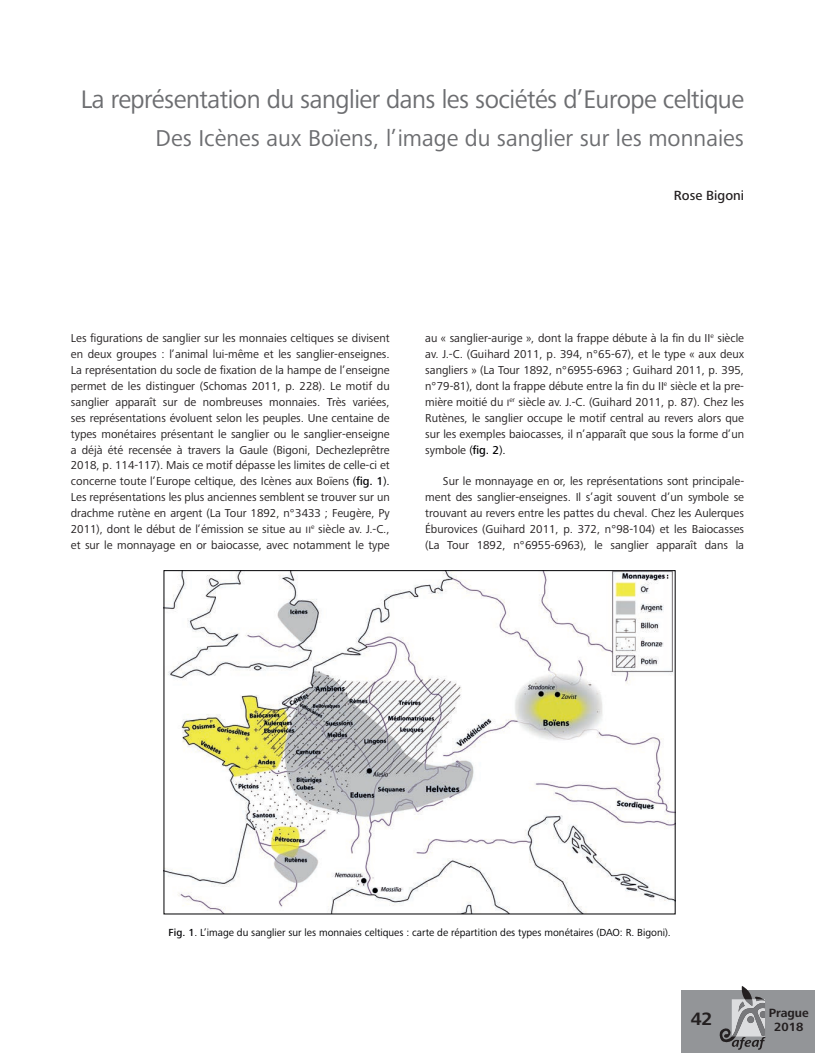
<style>
.page{position:relative;width:815px;height:1063px;background:#fff}
.page>*{position:absolute;margin:0;border:0;box-sizing:border-box;transform-origin:0 0}
.t1{font:26.25px "Frutiger Next Pro";letter-spacing:-.02em;color:#6c6d70}
.t2{font:23.75px "Frutiger Next Pro";color:#6c6d70}
.t3{font:700 18.62px "Frutiger Next Pro";color:#231f20}
.t4{font:500 13.75px "Frutiger Next Pro";color:#231f20}
.t5{font:700 12.38px/14.5px "Frutiger Next Pro";color:#231f20;text-align:center}
.t6{font:11.88px/15.9px "Frutiger Next Pro";color:#231f20;text-align:justify}
.t7{font:10.62px "Frutiger Next Pro";color:#000003}
.s1{color:#000003}
.s2{font-weight:500;color:#000003}
.s3{font-weight:500}
</style>
<div class="page">
<div style="left:681px;top:990px;width:134px;height:62px;background:#939598"></div>
<svg style="left:720px;top:986px;width:45px;height:64px"></svg>
<img style="left:166px;top:572px;width:507px;height:340px">
<h1 class="t1" style="left:81px;top:84px;width:665px">La représentation du sanglier dans les sociétés d’Europe celtique</h1>
<h2 class="t2" style="left:156px;top:125px;width:590px">Des Icènes aux Boïens, l’image du sanglier sur les monnaies</h2>
<p class="t4" style="left:674px;top:187px;width:72px">Rose Bigoni</p>
<p class="t6" style="left:71px;top:330px;width:320px">Les figurations de sanglier sur les monnaies celtiques se divisent en deux groupes : l’animal lui-même et les sanglier-enseignes.<br>La représentation du socle de fixation de la hampe de l’enseigne permet de les distinguer (Schomas 2011, p. 228). Le motif du sanglier apparaît sur de nombreuses monnaies. Très variées, ses représentations évoluent selon les peuples. Une centaine de types monétaires présentant le sanglier ou le sanglier-enseigne a déjà été recensée à travers la Gaule (Bigoni, Dechezleprêtre 2018, p. 114-117). Mais ce motif dépasse les limites de celle-ci et concerne toute l’Europe celtique, des Icènes aux Boïens <span class="s1">(</span><span class="s2">fig. 1</span><span class="s1">).<br></span>Les représentations les plus anciennes semblent se trouver sur un drachme rutène en argent (La Tour 1892, n°3433 ; Feugère, Py 2011), dont le début de l’émission se situe au ii<sup>e</sup> siècle av. J.-C., et sur le monnayage en or baiocasse, avec notamment le type</p>
<p class="t6" style="left:425px;top:330px;width:320px">au « sanglier-aurige », dont la frappe débute à la fin du II<sup>e</sup> siècle av. J.-C. (Guihard 2011, p. 394, n°65-67), et le type « aux deux sangliers » (La Tour 1892, n°6955-6963 ; Guihard 2011, p. 395, n°79-81), dont la frappe débute entre la fin du II<sup>e</sup> siècle et la pre&shy;mière moitié du i<sup>er</sup> siècle av. J.-C. (Guihard 2011, p. 87). Chez les Rutènes, le sanglier occupe le motif central au revers alors que sur les exemples baiocasses, il n’apparaît que sous la forme d’un symbole <span class="s1">(</span><span class="s2">fig. 2</span><span class="s1">).</span></p>
<p class="t6" style="left:425px;top:473px;width:320px;text-indent:18px">Sur le monnayage en or, les représentations sont principale&shy;ment des sanglier-enseignes. Il s’agit souvent d’un symbole se trouvant au revers entre les pattes du cheval. Chez les Aulerques Éburovices (Guihard 2011, p. 372, n°98-104) et les Baiocasses (La Tour 1892, n°6955-6963), le sanglier apparaît dans la</p>
<p class="t7" style="left:169px;top:926px;width:504px"><span class="s3">Fig. 1</span>. L’image du sanglier sur les monnaies celtiques : carte de répartition des types monétaires (DAO: R. Bigoni).</p>
<h3 class="t3" style="left:691px;top:1009px;width:23px">42</h3>
<p class="t5" style="left:769px;top:1006px;width:41px">Prague<br>2018</p>
</div>
